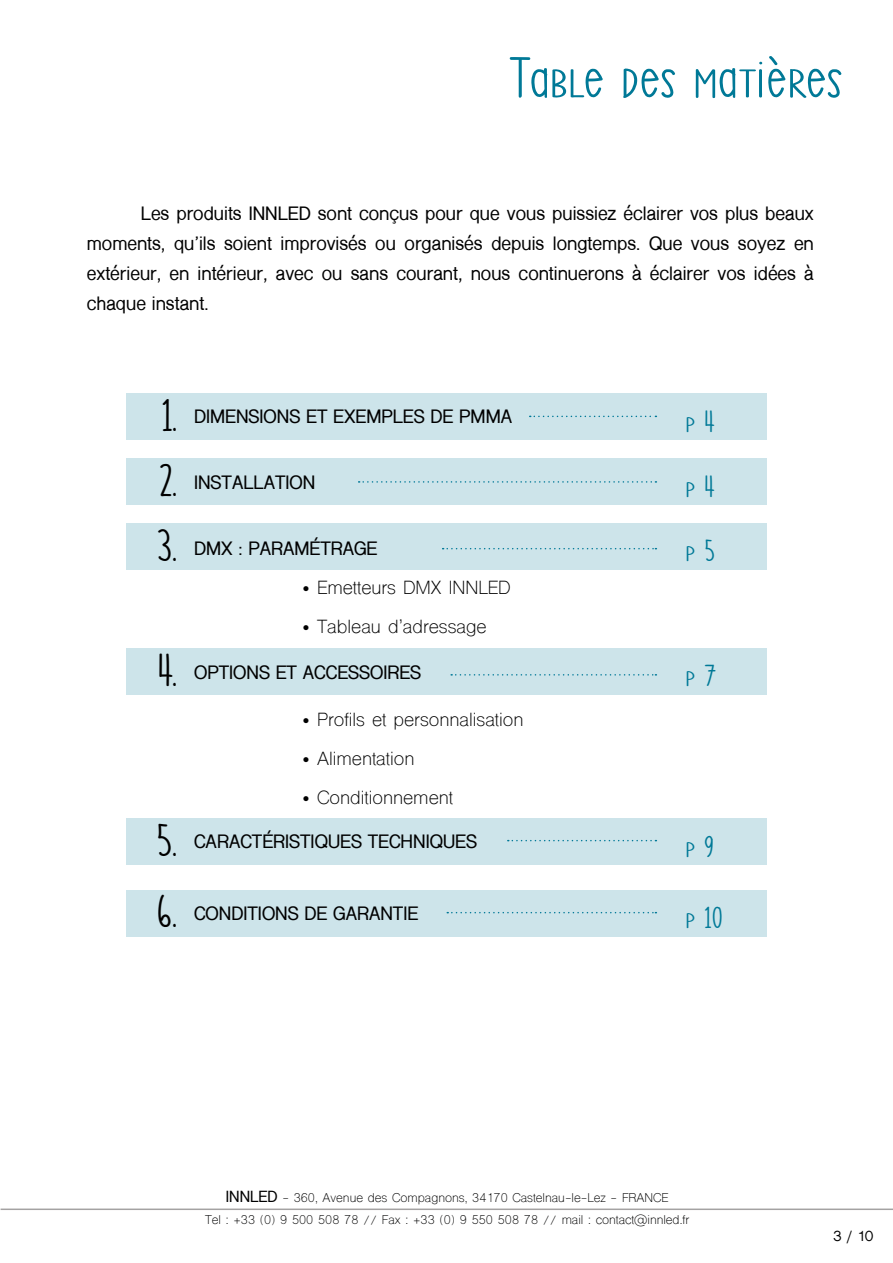
<style>
.page{position:relative;width:893px;height:1263px;background:#fff}
.page>*{position:absolute;margin:0;border:0;box-sizing:border-box;transform-origin:0 0}
.t1{font:57px "SS Vanilla Gelato";letter-spacing:-.02em;color:#007997}
.t2{font:45px/64.5px "SS Vanilla Gelato";color:#000}
.t3{font:30px "SS Vanilla Gelato";color:#007997}
.t4{font:700 18px/30px "Shree Dev 0714";color:#000;text-align:justify}
.t5{font:18px "Shree Dev 0714";color:#000}
.t6{font:700 13.5px "Shree Dev 0714";color:#000}
.t7{font:12px/22.5px "Shree Dev 0714";color:#000;text-align:center}
.s1{font-weight:700;font-size:15px}
</style>
<div class="page">
<hr style="left:1px;top:1208px;width:892px;height:2px;background:#a4a2a2">
<div style="left:126px;top:393px;width:641px;height:47px;background:#cde4ea"></div>
<div style="left:126px;top:458px;width:641px;height:47px;background:#cde4ea"></div>
<div style="left:126px;top:523px;width:641px;height:46px;background:#cde4ea"></div>
<div style="left:126px;top:648px;width:641px;height:47px;background:#cde4ea"></div>
<div style="left:126px;top:818px;width:641px;height:47px;background:#cde4ea"></div>
<div style="left:126px;top:889px;width:641px;height:47px;background:#cde4ea"></div>
<svg style="left:530px;top:416px;width:126px;height:1px"></svg>
<svg style="left:359px;top:481px;width:297px;height:2px"></svg>
<svg style="left:451px;top:674px;width:205px;height:1px"></svg>
<svg style="left:443px;top:548px;width:213px;height:1px"></svg>
<svg style="left:447px;top:912px;width:209px;height:1px"></svg>
<svg style="left:508px;top:840px;width:148px;height:1px"></svg>
<h1 class="t1" style="left:508px;top:42px;width:336px">Table des matières</h1>
<p class="t4" style="left:87px;top:199px;width:728px;text-indent:54px">Les produits INNLED sont conçus pour que vous puissiez éclairer vos plus beaux moments, qu’ils soient improvisés ou organisés depuis longtemps. Que vous soyez en extérieur, en intérieur, avec ou sans courant, nous continuerons à éclairer vos idées à chaque instant.</p>
<h2 class="t2" style="left:162px;top:383px;width:17px">1.</h2>
<h2 class="t2" style="left:157px;top:447px;width:22px">2.<br>3.</h2>
<h2 class="t2" style="left:158px;top:637px;width:21px">4.</h2>
<h2 class="t2" style="left:157px;top:804px;width:22px;line-height:71.2px">5.<br>6.</h2>
<p class="t4" style="left:194px;top:402px;width:320px">DIMENSIONS ET EXEMPLES DE PMMA</p>
<p class="t4" style="left:194px;top:468px;width:123px">INSTALLATION</p>
<p class="t4" style="left:194px;top:534px;width:185px">DMX : PARAMÉTRAGE</p>
<p class="t5" style="left:302px;top:577px;width:210px">• Emetteurs DMX INNLED</p>
<p class="t5" style="left:302px;top:616px;width:186px">• Tableau d’adressage</p>
<p class="t4" style="left:194px;top:658px;width:229px">OPTIONS ET ACCESSOIRES</p>
<p class="t5" style="left:302px;top:709px;width:223px">• Profils et personnalisation</p>
<p class="t5" style="left:302px;top:748px;width:114px">• Alimentation</p>
<p class="t5" style="left:302px;top:787px;width:152px">• Conditionnement</p>
<p class="t4" style="left:194px;top:826px;width:284px">CARACTÉRISTIQUES TECHNIQUES</p>
<p class="t4" style="left:194px;top:898px;width:226px">CONDITIONS DE GARANTIE</p>
<h3 class="t3" style="left:685px;top:403px;width:31px">p 4</h3>
<h3 class="t3" style="left:685px;top:468px;width:31px">p 4</h3>
<h3 class="t3" style="left:685px;top:532px;width:32px">p 5</h3>
<h3 class="t3" style="left:685px;top:657px;width:33px">p 7</h3>
<h3 class="t3" style="left:685px;top:828px;width:30px">p 9</h3>
<h3 class="t3" style="left:685px;top:899px;width:39px">p 10</h3>
<p class="t7" style="left:205px;top:1188px;width:486px"><span class="s1">INNLED</span> - 360, Avenue des Compagnons, 34170 Castelnau-le-Lez - FRANCE<br>Tel : +33 (0) 9 500 508 78 // Fax : +33 (0) 9 550 508 78 // mail : contact@innled.fr</p>
<p class="t6" style="left:833px;top:1228px;width:41px">3 / 10</p>
</div>
